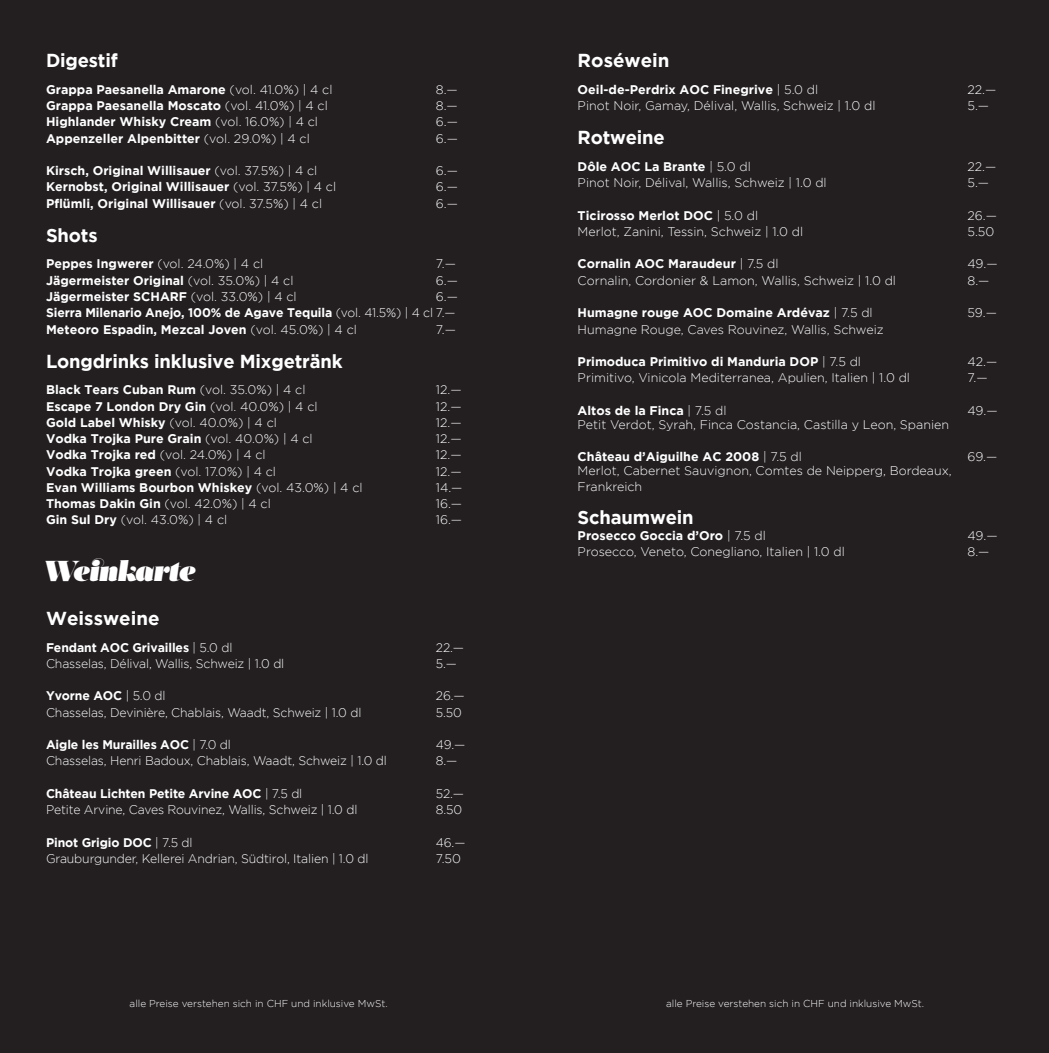
<style>
.page{position:relative;width:1049px;height:1053px;background:#fff}
.page>*{position:absolute;margin:0;border:0;box-sizing:border-box;transform-origin:0 0}
.Obertitel{font:italic 28.75px "Acta Poster";letter-spacing:-.035em;color:#fff}
.Untertitel{font:700 18.75px "Gotham";letter-spacing:-.01em;color:#fff}
.Titel{font:700 18.75px "Gotham";letter-spacing:-.01em;color:#fff}
.Titel-2{font:700 12.5px/16.2px "Gotham";color:#fff}
.Titel-3{font:300 12.5px/16.2px "Gotham";color:#fff}
.t1{font:300 10px "Gotham";color:#fff}
.s1{font-weight:300}
.s2{font-weight:700}
</style>
<div class="page">
<div style="left:0;top:0;width:535px;height:1052px;background:#231f20"></div>
<div style="left:535px;top:0;width:514px;height:1052px;background:#231f20"></div>
<p class="Untertitel" style="left:46px;top:49px;width:73px">Digestif</p>
<p class="Titel-2" style="left:46px;top:81px;width:288px">Grappa Paesanella Amarone <span class="s1">(vol. 41.0%) | 4 cl</span></p>
<p class="Titel-3" style="left:436px;top:81px;width:23px">8.—</p>
<p class="Titel-2" style="left:46px;top:97px;width:283px">Grappa Paesanella Moscato <span class="s1">(vol. 41.0%) | 4 cl</span></p>
<p class="Titel-3" style="left:436px;top:97px;width:23px">8.—</p>
<p class="Titel-2" style="left:46px;top:113px;width:273px">Highlander Whisky Cream <span class="s1">(vol. 16.0%) | 4 cl</span></p>
<p class="Titel-3" style="left:436px;top:114px;width:24px">6.—</p>
<p class="Titel-2" style="left:46px;top:130px;width:265px">Appenzeller Alpenbitter <span class="s1">(vol. 29.0%) | 4 cl</span></p>
<p class="Titel-3" style="left:436px;top:130px;width:24px">6.—</p>
<p class="Titel-2" style="left:46px;top:162px;width:273px">Kirsch, Original Willisauer <span class="s1">(vol. 37.5%) | 4 cl</span></p>
<p class="Titel-3" style="left:436px;top:162px;width:24px">6.—</p>
<p class="Titel-2" style="left:46px;top:178px;width:291px">Kernobst, Original Willisauer <span class="s1">(vol. 37.5%) | 4 cl</span></p>
<p class="Titel-3" style="left:436px;top:179px;width:24px">6.—</p>
<p class="Titel-2" style="left:46px;top:195px;width:278px">Pflümli, Original Willisauer <span class="s1">(vol. 37.5%) | 4 cl</span></p>
<p class="Titel-3" style="left:436px;top:195px;width:24px">6.—</p>
<p class="Untertitel" style="left:46px;top:224px;width:53px">Shots</p>
<p class="Titel-3" style="left:46px;top:256px;width:219px"><span class="s2">Peppes Ingwerer</span> (vol. 24.0%) | 4 cl</p>
<p class="Titel-3" style="left:436px;top:256px;width:22px">7.—</p>
<p class="Titel-2" style="left:46px;top:272px;width:249px">Jägermeister Original <span class="s1">(vol. 35.0%) | 4 cl</span></p>
<p class="Titel-3" style="left:436px;top:272px;width:24px">6.—</p>
<p class="Titel-2" style="left:46px;top:288px;width:252px">Jägermeister SCHARF <span class="s1">(vol. 33.0%) | 4 cl</span></p>
<p class="Titel-3" style="left:436px;top:288px;width:24px">6.—</p>
<p class="Titel-2" style="left:46px;top:304px;width:411px">Sierra Milenario Anejo, 100% de Agave Tequila <span class="s1">(vol. 41.5%) | 4 cl 7.—<br></span>Meteoro Espadin, Mezcal Joven <span class="s1">(vol. 45.0%) | 4 cl</span></p>
<p class="Titel-3" style="left:436px;top:321px;width:22px">7.—</p>
<p class="Untertitel" style="left:46px;top:350px;width:298px">Longdrinks inklusive Mixgetränk</p>
<p class="Titel-2" style="left:46px;top:381px;width:261px">Black Tears Cuban Rum <span class="s1">(vol. 35.0%) | 4 cl</span></p>
<p class="Titel-3" style="left:436px;top:381px;width:27px">12.—</p>
<p class="Titel-2" style="left:46px;top:398px;width:273px">Escape 7 London Dry Gin <span class="s1">(vol. 40.0%) | 4 cl</span></p>
<p class="Titel-3" style="left:436px;top:398px;width:27px">12.—</p>
<p class="Titel-2" style="left:46px;top:414px;width:232px">Gold Label Whisky <span class="s1">(vol. 40.0%) | 4 cl</span></p>
<p class="Titel-3" style="left:436px;top:414px;width:27px">12.—</p>
<p class="Titel-2" style="left:46px;top:430px;width:268px">Vodka Trojka Pure Grain <span class="s1">(vol. 40.0%) | 4 cl</span></p>
<p class="Titel-3" style="left:436px;top:430px;width:27px">12.—</p>
<p class="Titel-3" style="left:46px;top:446px;width:221px"><span class="s2">Vodka Trojka red</span> (vol. 24.0%) | 4 cl</p>
<p class="Titel-3" style="left:436px;top:446px;width:27px">12.—</p>
<p class="Titel-2" style="left:46px;top:463px;width:231px">Vodka Trojka green <span class="s1">(vol. 17.0%) | 4 cl</span></p>
<p class="Titel-3" style="left:436px;top:463px;width:27px">12.—</p>
<p class="Titel-2" style="left:46px;top:479px;width:318px">Evan Williams Bourbon Whiskey <span class="s1">(vol. 43.0%) | 4 cl</span></p>
<p class="Titel-3" style="left:436px;top:479px;width:28px">14.—</p>
<p class="Titel-3" style="left:46px;top:495px;width:226px"><span class="s2">Thomas Dakin Gin</span> (vol. 42.0%) | 4 cl</p>
<p class="Titel-3" style="left:436px;top:495px;width:28px">16.—</p>
<p class="Titel-3" style="left:46px;top:511px;width:183px"><span class="s2">Gin Sul Dry</span> (vol. 43.0%) | 4 cl</p>
<p class="Titel-3" style="left:436px;top:511px;width:28px">16.—</p>
<p class="Obertitel" style="left:43px;top:553px;width:154px">Weinkarte</p>
<p class="Untertitel" style="left:46px;top:607px;width:115px">Weissweine</p>
<p class="Titel-2" style="left:46px;top:638px;width:188px">Fendant AOC Grivailles <span class="s1">| 5.0 dl</span></p>
<p class="Titel-3" style="left:436px;top:639px;width:30px">22.—</p>
<p class="Titel-3" style="left:46px;top:655px;width:240px">Chasselas, Délival, Wallis, Schweiz | 1.0 dl</p>
<p class="Titel-3" style="left:436px;top:655px;width:22px">5.—</p>
<p class="Titel-2" style="left:46px;top:687px;width:121px">Yvorne AOC <span class="s1">| 5.0 dl</span></p>
<p class="Titel-3" style="left:436px;top:687px;width:30px">26.—</p>
<p class="Titel-3" style="left:46px;top:704px;width:317px">Chasselas, Devinière, Chablais, Waadt, Schweiz | 1.0 dl</p>
<p class="Titel-3" style="left:436px;top:704px;width:27px">5.50</p>
<p class="Titel-2" style="left:46px;top:736px;width:186px">Aigle les Murailles AOC <span class="s1">| 7.0 dl</span></p>
<p class="Titel-3" style="left:436px;top:736px;width:31px">49.—</p>
<p class="Titel-3" style="left:46px;top:752px;width:342px">Chasselas, Henri Badoux, Chablais, Waadt, Schweiz | 1.0 dl</p>
<p class="Titel-3" style="left:436px;top:752px;width:23px">8.—</p>
<p class="Titel-2" style="left:46px;top:785px;width:258px">Château Lichten Petite Arvine AOC <span class="s1">| 7.5 dl</span></p>
<p class="Titel-3" style="left:436px;top:785px;width:30px">52.—</p>
<p class="Titel-3" style="left:46px;top:801px;width:313px">Petite Arvine, Caves Rouvinez, Wallis, Schweiz | 1.0 dl</p>
<p class="Titel-3" style="left:436px;top:801px;width:28px">8.50</p>
<p class="Titel-2" style="left:46px;top:833px;width:148px">Pinot Grigio DOC <span class="s1">| 7.5 dl</span></p>
<p class="Titel-3" style="left:436px;top:834px;width:31px">46.—</p>
<p class="Titel-3" style="left:46px;top:850px;width:324px">Grauburgunder, Kellerei Andrian, Südtirol, Italien | 1.0 dl</p>
<p class="Titel-3" style="left:436px;top:850px;width:26px">7.50</p>
<p class="t1" style="left:130px;top:997px;width:260px">alle Preise verstehen sich in CHF und inklusive MwSt.</p>
<p class="Untertitel" style="left:578px;top:49px;width:93px">Roséwein</p>
<p class="Titel-2" style="left:578px;top:81px;width:242px">Oeil-de-Perdrix AOC Finegrive <span class="s1">| 5.0 dl</span></p>
<p class="Titel-3" style="left:967px;top:81px;width:30px">22.—</p>
<p class="Titel-3" style="left:578px;top:97px;width:299px">Pinot Noir, Gamay, Délival, Wallis, Schweiz | 1.0 dl</p>
<p class="Titel-3" style="left:967px;top:97px;width:23px">5.—</p>
<p class="Untertitel" style="left:578px;top:126px;width:89px">Rotweine</p>
<p class="Titel-2" style="left:578px;top:158px;width:175px">Dôle AOC La Brante <span class="s1">| 5.0 dl</span></p>
<p class="Titel-3" style="left:967px;top:158px;width:30px">22.—</p>
<p class="Titel-3" style="left:578px;top:174px;width:251px">Pinot Noir, Délival, Wallis, Schweiz | 1.0 dl</p>
<p class="Titel-3" style="left:967px;top:174px;width:23px">5.—</p>
<p class="Titel-2" style="left:578px;top:207px;width:182px">Ticirosso Merlot DOC <span class="s1">| 5.0 dl</span></p>
<p class="Titel-3" style="left:967px;top:207px;width:31px">26.—</p>
<p class="Titel-3" style="left:578px;top:223px;width:227px">Merlot, Zanini, Tessin, Schweiz | 1.0 dl</p>
<p class="Titel-3" style="left:967px;top:223px;width:28px">5.50</p>
<p class="Titel-2" style="left:578px;top:255px;width:202px">Cornalin AOC Maraudeur <span class="s1">| 7.5 dl</span></p>
<p class="Titel-3" style="left:967px;top:256px;width:32px">49.—</p>
<p class="Titel-3" style="left:578px;top:272px;width:320px">Cornalin, Cordonier &amp; Lamon, Wallis, Schweiz | 1.0 dl</p>
<p class="Titel-3" style="left:967px;top:272px;width:23px">8.—</p>
<p class="Titel-2" style="left:578px;top:304px;width:297px">Humagne rouge AOC Domaine Ardévaz <span class="s1">| 7.5 dl</span></p>
<p class="Titel-3" style="left:967px;top:304px;width:31px">59.—</p>
<p class="Titel-3" style="left:578px;top:321px;width:308px">Humagne Rouge, Caves Rouvinez, Wallis, Schweiz</p>
<p class="Titel-2" style="left:578px;top:353px;width:285px">Primoduca Primitivo di Manduria DOP <span class="s1">| 7.5 dl</span></p>
<p class="Titel-3" style="left:967px;top:353px;width:31px">42.—</p>
<p class="Titel-3" style="left:578px;top:369px;width:334px">Primitivo, Vinicola Mediterranea, Apulien, Italien | 1.0 dl</p>
<p class="Titel-3" style="left:967px;top:369px;width:22px">7.—</p>
<p class="Titel-2" style="left:578px;top:402px;width:150px">Altos de la Finca <span class="s1">| 7.5 dl</span></p>
<p class="Titel-3" style="left:967px;top:402px;width:32px">49.—</p>
<p class="Titel-3" style="left:578px;top:416px;width:373px">Petit Verdot, Syrah, Finca Costancia, Castilla y Leon, Spanien</p>
<p class="Titel-2" style="left:578px;top:448px;width:226px">Château d’Aiguilhe AC 2008 <span class="s1">| 7.5 dl</span></p>
<p class="Titel-3" style="left:967px;top:448px;width:31px">69.—</p>
<p class="Titel-3" style="left:578px;top:462px;width:376px">Merlot, Cabernet Sauvignon, Comtes de Neipperg, Bordeaux,<br>Frankreich</p>
<p class="Titel" style="left:578px;top:506px;width:117px">Schaumwein</p>
<p class="Titel-2" style="left:578px;top:527px;width:190px">Prosecco Goccia d’Oro <span class="s1">| 7.5 dl</span></p>
<p class="Titel-3" style="left:967px;top:527px;width:32px">49.—</p>
<p class="Titel-3" style="left:578px;top:543px;width:269px">Prosecco, Veneto, Conegliano, Italien | 1.0 dl</p>
<p class="Titel-3" style="left:967px;top:543px;width:23px">8.—</p>
<p class="t1" style="left:666px;top:997px;width:260px">alle Preise verstehen sich in CHF und inklusive MwSt.</p>
</div>
